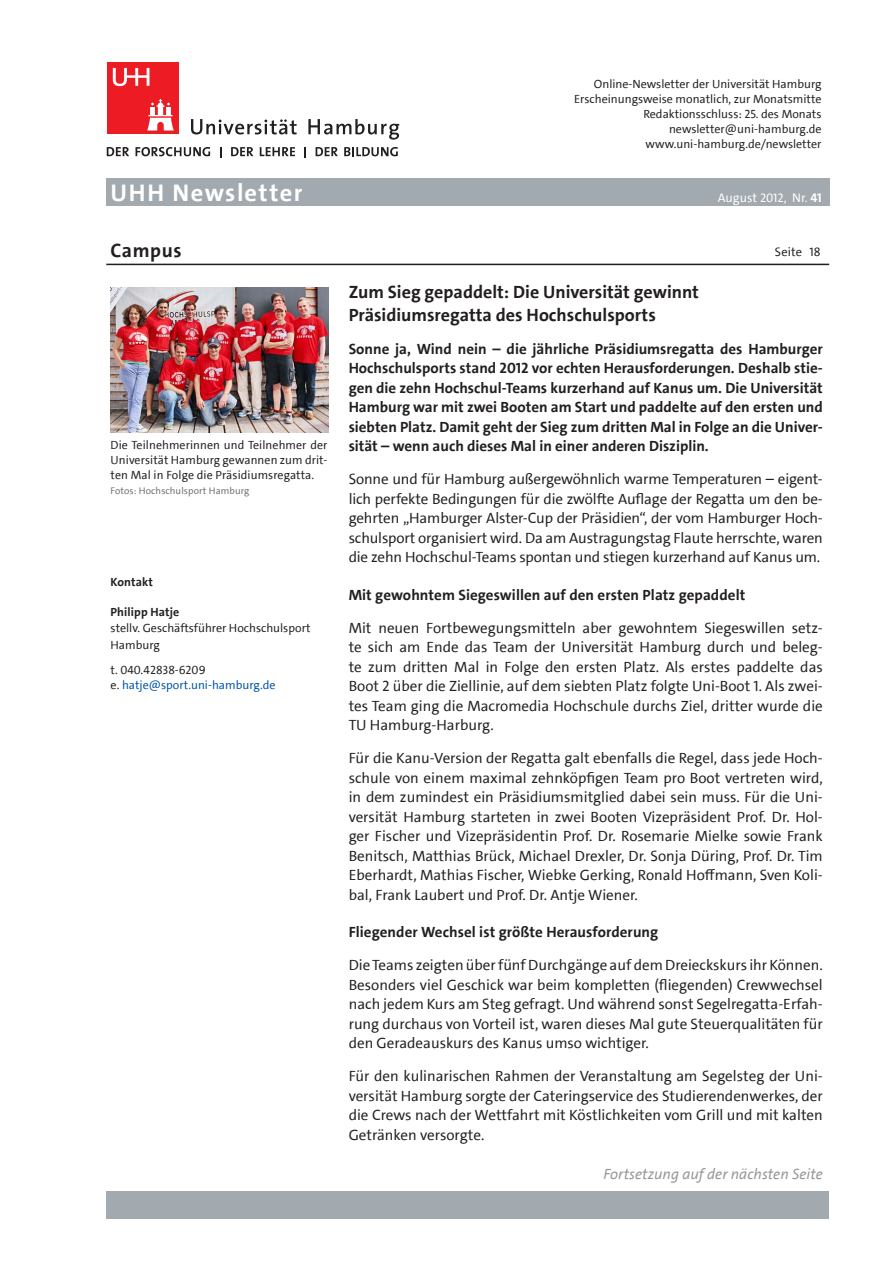
<style>
.page{position:relative;width:893px;height:1263px;background:#fff}
.page>*{position:absolute;margin:0;border:0;box-sizing:border-box;transform-origin:0 0}
.t1{font:700 24.3px "The Sans UHH";letter-spacing:.06em;color:#fff}
.t2{font:700 19.5px "The Sans UHH";letter-spacing:.03em;color:#231f20}
.t3{font:700 18px/22.5px "The Sans UHH";color:#231f20}
.t4{font:15px/19.5px "The Sans UHH";color:#231f20;text-align:justify}
.t5{font:700 15px/19.5px "The Sans UHH";letter-spacing:.005em;color:#231f20;text-align:justify}
.t6{font:italic 15px "The Sans UHH";color:#949698}
.t7{font:12.75px "The Sans UHH";color:#fff}
.t8{font:12.3px "The Sans UHH";letter-spacing:.01em;color:#231f20}
.t9{font:12px/15px "The Sans UHH";color:#231f20;text-align:right}
.t10{font:12px/15px "The Sans UHH";color:#0054a6}
.t11{font:700 12px "The Sans UHH";letter-spacing:.01em;color:#231f20}
.t12{font:9.75px "The Sans UHH";letter-spacing:.01em;color:#6d6f71}
.s1{font-size:12.3px}
.s2{font-weight:700}
.s3{color:#231f20}
</style>
<div class="page">
<svg style="left:191px;top:119px;width:106px;height:15px"></svg>
<svg style="left:308px;top:119px;width:91px;height:21px"></svg>
<div style="left:107px;top:63px;width:72px;height:71px;background:#ed1c24"></div>
<svg style="left:147px;top:99px;width:27px;height:31px"></svg>
<svg style="left:113px;top:68px;width:36px;height:18px"></svg>
<svg style="left:107px;top:147px;width:22px;height:9px"></svg>
<svg style="left:136px;top:147px;width:74px;height:9px"></svg>
<svg style="left:231px;top:147px;width:22px;height:9px"></svg>
<svg style="left:260px;top:147px;width:35px;height:9px"></svg>
<svg style="left:316px;top:147px;width:22px;height:9px"></svg>
<svg style="left:344px;top:147px;width:54px;height:9px"></svg>
<div style="left:106px;top:179px;width:723px;height:27px;background:#a3aaaf"></div>
<div style="left:106px;top:1191px;width:723px;height:27px;background:#a3aaaf"></div>
<hr style="left:106px;top:264px;width:723px;height:1px;background:#231f20">
<img style="left:111px;top:287px;width:217px;height:145px">
<p class="t9" style="left:574px;top:76px;width:249px">Online-Newsletter der Universität Hamburg Erscheinungsweise monatlich, zur Monatsmitte Redaktionsschluss: 25. des Monats newsletter@uni-hamburg.de www.uni-hamburg.de/newsletter</p>
<h1 class="t1" style="left:111px;top:177px;width:194px">UHH Newsletter</h1>
<p class="t7" style="left:718px;top:189px;width:105px">August <span class="s1">2012</span>, Nr. <span class="s2">41</span></p>
<h2 class="t2" style="left:111px;top:238px;width:73px">Campus</h2>
<p class="t8" style="left:775px;top:244px;width:29px">Seite</p>
<p class="t8" style="left:809px;top:244px;width:13px">18</p>
<p class="t9" style="left:111px;top:437px;width:218px;text-align:justify">Die Teilnehmerinnen und Teilnehmer der Universität Hamburg gewannen zum drit&shy;ten Mal in Folge die Präsidiumsregatta.</p>
<p class="t12" style="left:111px;top:484px;width:140px">Fotos: Hochschulsport Hamburg</p>
<p class="t11" style="left:111px;top:574px;width:44px">Kontakt</p>
<p class="t11" style="left:111px;top:604px;width:70px">Philipp Hatje</p>
<p class="t9" style="left:111px;top:620px;width:202px;line-height:16.5px;text-align:left">stellv. Geschäftsführer Hochschulsport<br>Hamburg</p>
<p class="t10" style="left:111px;top:662px;width:166px"><span class="s3">t. 040.42838-6209<br>e.</span> hatje@sport.uni-hamburg.de</p>
<p class="t3" style="left:349px;top:281px;width:352px">Zum Sieg gepaddelt: Die Universität gewinnt<br>Präsidiumsregatta des Hochschulsports</p>
<p class="t5" style="left:349px;top:339px;width:476px">Sonne ja, Wind nein – die jährliche Präsidiumsregatta des Hamburger Hochschulsports stand 2012 vor echten Herausforderungen. Deshalb stie&shy;gen die zehn Hochschul-Teams kurzerhand auf Kanus um. Die Universität Hamburg war mit zwei Booten am Start und paddelte auf den ersten und siebten Platz. Damit geht der Sieg zum dritten Mal in Folge an die Univer&shy;sität – wenn auch dieses Mal in einer anderen Disziplin.</p>
<p class="t4" style="left:349px;top:470px;width:476px">Sonne und für Hamburg außergewöhnlich warme Temperaturen – eigent&shy;lich perfekte Bedingungen für die zwölfte Auflage der Regatta um den be&shy;gehrten „Hamburger Alster-Cup der Präsidien“, der vom Hamburger Hoch&shy;schulsport organisiert wird. Da am Austragungstag Flaute herrschte, waren die zehn Hochschul-Teams spontan und stiegen kurzerhand auf Kanus um.</p>
<p class="t5" style="left:349px;top:585px;width:398px">Mit gewohntem Siegeswillen auf den ersten Platz gepaddelt</p>
<p class="t4" style="left:349px;top:618px;width:476px">Mit neuen Fortbewegungsmitteln aber gewohntem Siegeswillen setz&shy;te sich am Ende das Team der Universität Hamburg durch und beleg&shy;te zum dritten Mal in Folge den ersten Platz. Als erstes paddelte das Boot 2 über die Ziellinie, auf dem siebten Platz folgte Uni-Boot 1. Als zwei&shy;tes Team ging die Macromedia Hochschule durchs Ziel, dritter wurde die TU Hamburg-Harburg.</p>
<p class="t4" style="left:349px;top:749px;width:476px">Für die Kanu-Version der Regatta galt ebenfalls die Regel, dass jede Hoch&shy;schule von einem maximal zehnköpfigen Team pro Boot vertreten wird, in dem zumindest ein Präsidiumsmitglied dabei sein muss. Für die Uni&shy;versität Hamburg starteten in zwei Booten Vizepräsident Prof. Dr. Hol&shy;ger Fischer und Vizepräsidentin Prof. Dr. Rosemarie Mielke sowie Frank Benitsch, Matthias Brück, Michael Drexler, Dr. Sonja Düring, Prof. Dr. Tim Eberhardt, Mathias Fischer, Wiebke Gerking, Ronald Hoffmann, Sven Koli&shy;bal, Frank Laubert und Prof. Dr. Antje Wiener.</p>
<p class="t5" style="left:349px;top:923px;width:311px">Fliegender Wechsel ist größte Herausforderung</p>
<p class="t4" style="left:349px;top:956px;width:476px">Die Teams zeigten über fünf Durchgänge auf dem Dreieckskurs ihr Können.<br>Besonders viel Geschick war beim kompletten (fliegenden) Crewwechsel nach jedem Kurs am Steg gefragt. Und während sonst Segelregatta-Erfah&shy;rung durchaus von Vorteil ist, waren dieses Mal gute Steuerqualitäten für den Geradeauskurs des Kanus umso wichtiger.</p>
<p class="t4" style="left:349px;top:1067px;width:476px">Für den kulinarischen Rahmen der Veranstaltung am Segelsteg der Uni&shy;versität Hamburg sorgte der Cateringservice des Studierendenwerkes, der die Crews nach der Wettfahrt mit Köstlichkeiten vom Grill und mit kalten Getränken versorgte.</p>
<p class="t6" style="left:604px;top:1164px;width:221px">Fortsetzung auf der nächsten Seite</p>
</div>
